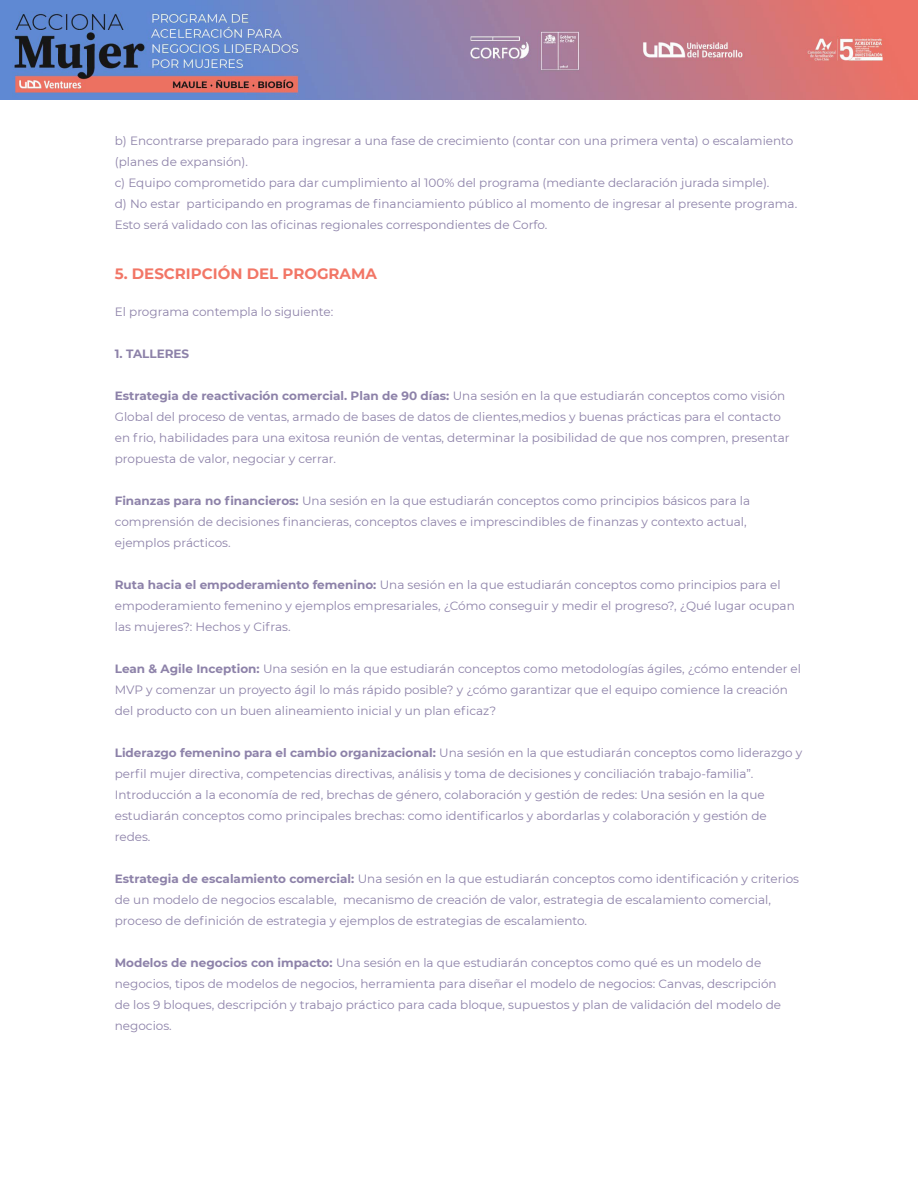
<style>
.page{position:relative;width:918px;height:1188px;background:#fff}
.page>*{position:absolute;margin:0;border:0;box-sizing:border-box;transform-origin:0 0}
.t1{font:700 15px "Montserrat";color:#f27666}
.t2{font:12px/21px "Montserrat";color:#8d82a9}
.t3{font:700 12px "Montserrat";color:#8d82a9}
.s1{font-weight:700}
</style>
<div class="page">
<img style="left:0;top:0;width:918px;height:100px">
<p class="t2" style="left:115px;top:130px;width:680px">b) Encontrarse preparado para ingresar a una fase de crecimiento (contar con una primera venta) o escalamiento (planes de expansión).</p>
<p class="t2" style="left:115px;top:172px;width:656px">c) Equipo comprometido para dar cumplimiento al 100% del programa (mediante declaración jurada simple).</p>
<p class="t2" style="left:115px;top:193px;width:684px">d) No estar participando en programas de financiamiento público al momento de ingresar al presente programa.<br>Esto será validado con las oficinas regionales correspondientes de Corfo.</p>
<p class="t1" style="left:115px;top:262px;width:264px">5. DESCRIPCIÓN DEL PROGRAMA</p>
<p class="t2" style="left:115px;top:301px;width:220px">El programa contempla lo siguiente:</p>
<p class="t3" style="left:115px;top:345px;width:76px">1. TALLERES</p>
<p class="t2" style="left:115px;top:385px;width:676px"><span class="s1">Estrategia de reactivación comercial. Plan de 90 días:</span> Una sesión en la que estudiarán conceptos como visión Global del proceso de ventas, armado de bases de datos de clientes,medios y buenas prácticas para el contacto en frio, habilidades para una exitosa reunión de ventas, determinar la posibilidad de que nos compren, presentar propuesta de valor, negociar y cerrar.</p>
<p class="t2" style="left:115px;top:490px;width:637px"><span class="s1">Finanzas para no financieros:</span> Una sesión en la que estudiarán conceptos como principios básicos para la comprensión de decisiones financieras, conceptos claves e imprescindibles de finanzas y contexto actual, ejemplos prácticos.</p>
<p class="t2" style="left:115px;top:574px;width:681px"><span class="s1">Ruta hacia el empoderamiento femenino:</span> Una sesión en la que estudiarán conceptos como principios para el empoderamiento femenino y ejemplos empresariales, ¿Cómo conseguir y medir el progreso?, ¿Qué lugar ocupan las mujeres?: Hechos y Cifras.</p>
<p class="t2" style="left:115px;top:658px;width:688px"><span class="s1">Lean &amp; Agile Inception:</span> Una sesión en la que estudiarán conceptos como metodologías ágiles, ¿cómo entender el<br>MVP y comenzar un proyecto ágil lo más rápido posible? y ¿cómo garantizar que el equipo comience la creación del producto con un buen alineamiento inicial y un plan eficaz?</p>
<p class="t2" style="left:115px;top:742px;width:689px"><span class="s1">Liderazgo femenino para el cambio organizacional:</span> Una sesión en la que estudiarán conceptos como liderazgo y perfil mujer directiva, competencias directivas, análisis y toma de decisiones y conciliación trabajo-familia”.</p>
<p class="t2" style="left:115px;top:784px;width:653px">Introducción a la economía de red, brechas de género, colaboración y gestión de redes: Una sesión en la que estudiarán conceptos como principales brechas: como identificarlos y abordarlas y colaboración y gestión de redes.</p>
<p class="t2" style="left:115px;top:868px;width:686px"><span class="s1">Estrategia de escalamiento comercial:</span> Una sesión en la que estudiarán conceptos como identificación y criterios de un modelo de negocios escalable, mecanismo de creación de valor, estrategia de escalamiento comercial, proceso de definición de estrategia y ejemplos de estrategias de escalamiento.</p>
<p class="t2" style="left:115px;top:952px;width:668px"><span class="s1">Modelos de negocios con impacto:</span> Una sesión en la que estudiarán conceptos como qué es un modelo de negocios, tipos de modelos de negocios, herramienta para diseñar el modelo de negocios: Canvas, descripción de los 9 bloques, descripción y trabajo práctico para cada bloque, supuestos y plan de validación del modelo de negocios.</p>
</div>
